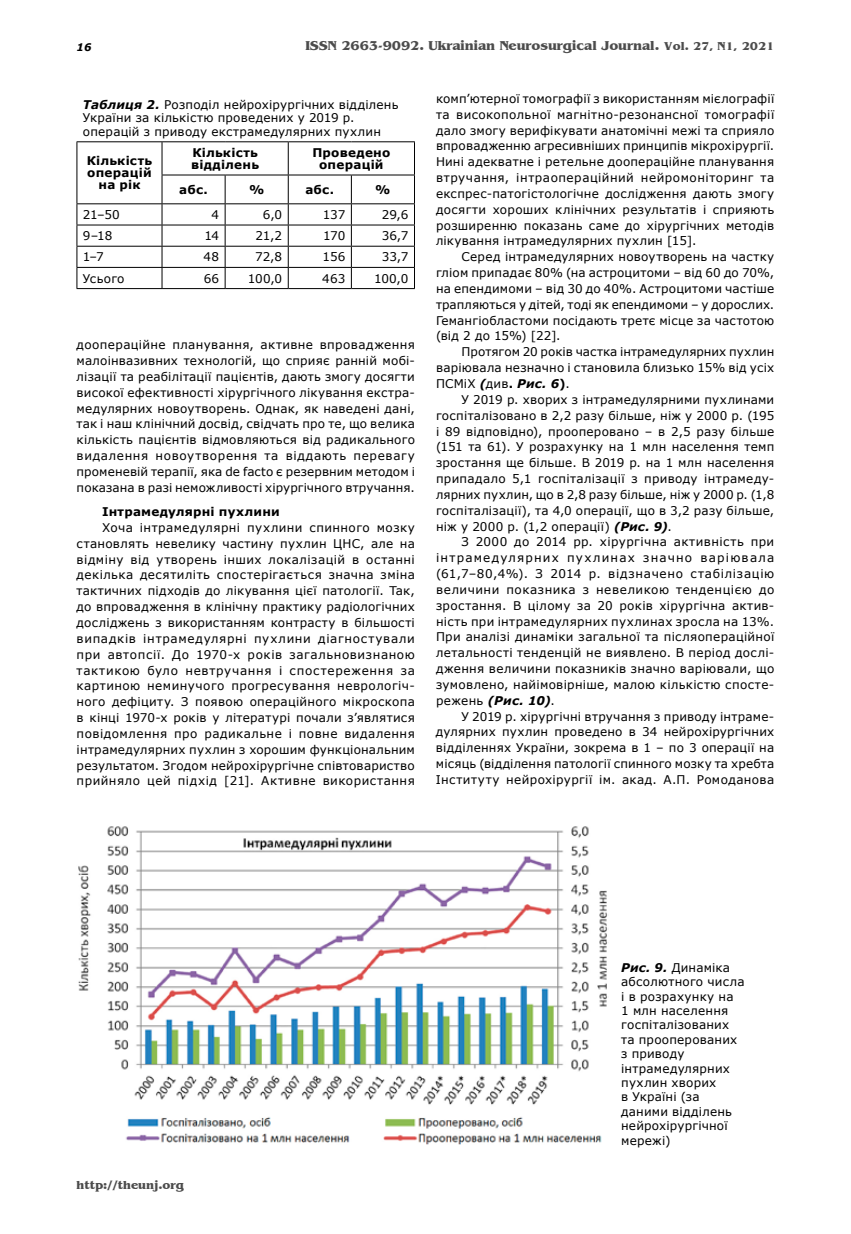
<style>
.page{position:relative;width:851px;height:1234px;background:#fff}
.page>*{position:absolute;margin:0;border:0;box-sizing:border-box;transform-origin:0 0}
.t1{font:700 13.5px "Benguiat";color:#4c4c4c}
.t2{font:12px/15.9px "Verdana";letter-spacing:.015em;color:#000;text-align:justify}
.t3{font:700 12px/12px "Verdana";letter-spacing:.02em;color:#000;text-align:center}
.t4{font:700 12px "Benguiat";color:#4c4c4c}
.t5{font:italic 700 10.5px "Verdana";color:#000}
.s1{font-size:12px}
.s2{font-weight:700;font-style:italic}
.s3{font-weight:700}
</style>
<div class="page">
<hr style="left:76px;top:141px;width:86px;height:1px;background:#000">
<hr style="left:76px;top:142px;width:1px;height:33px;background:#000">
<hr style="left:162px;top:141px;width:63px;height:1px;background:#000">
<hr style="left:162px;top:142px;width:1px;height:33px;background:#000">
<hr style="left:225px;top:141px;width:63px;height:1px;background:#000">
<hr style="left:288px;top:141px;width:63px;height:1px;background:#000">
<hr style="left:288px;top:142px;width:1px;height:33px;background:#000">
<hr style="left:351px;top:141px;width:64px;height:1px;background:#000">
<hr style="left:414px;top:142px;width:1px;height:33px;background:#000">
<hr style="left:162px;top:175px;width:63px;height:1px;background:#000">
<hr style="left:225px;top:175px;width:63px;height:1px;background:#000">
<hr style="left:288px;top:175px;width:63px;height:1px;background:#000">
<hr style="left:351px;top:175px;width:64px;height:1px;background:#000">
<hr style="left:76px;top:203px;width:86px;height:1px;background:#000">
<hr style="left:162px;top:203px;width:63px;height:1px;background:#000">
<hr style="left:225px;top:203px;width:63px;height:1px;background:#000">
<hr style="left:288px;top:203px;width:63px;height:1px;background:#000">
<hr style="left:351px;top:203px;width:64px;height:1px;background:#000">
<hr style="left:76px;top:224px;width:86px;height:1px;background:#000">
<hr style="left:162px;top:224px;width:63px;height:1px;background:#000">
<hr style="left:225px;top:224px;width:63px;height:1px;background:#000">
<hr style="left:288px;top:224px;width:63px;height:1px;background:#000">
<hr style="left:351px;top:224px;width:64px;height:1px;background:#000">
<hr style="left:76px;top:246px;width:86px;height:1px;background:#000">
<hr style="left:162px;top:246px;width:63px;height:1px;background:#000">
<hr style="left:225px;top:246px;width:63px;height:1px;background:#000">
<hr style="left:288px;top:246px;width:63px;height:1px;background:#000">
<hr style="left:351px;top:246px;width:64px;height:1px;background:#000">
<hr style="left:76px;top:267px;width:86px;height:1px;background:#000">
<svg style="left:76px;top:175px;width:1px;height:113px"></svg>
<hr style="left:162px;top:267px;width:63px;height:1px;background:#000">
<svg style="left:162px;top:175px;width:1px;height:113px"></svg>
<hr style="left:225px;top:267px;width:63px;height:1px;background:#000">
<svg style="left:225px;top:175px;width:1px;height:113px"></svg>
<hr style="left:288px;top:267px;width:63px;height:1px;background:#000">
<svg style="left:288px;top:175px;width:1px;height:113px"></svg>
<hr style="left:351px;top:267px;width:64px;height:1px;background:#000">
<svg style="left:351px;top:175px;width:1px;height:113px"></svg>
<svg style="left:414px;top:175px;width:1px;height:113px"></svg>
<hr style="left:76px;top:288px;width:86px;height:1px;background:#000">
<hr style="left:162px;top:288px;width:63px;height:1px;background:#000">
<hr style="left:225px;top:288px;width:63px;height:1px;background:#000">
<hr style="left:288px;top:288px;width:63px;height:1px;background:#000">
<hr style="left:351px;top:288px;width:64px;height:1px;background:#000">
<img style="left:78px;top:826px;width:529px;height:318px">
<p class="t5" style="left:77px;top:40px;width:16px">16</p>
<p class="t1" style="left:305px;top:38px;width:470px">ISSN 2663-9092. Ukrainian Neurosurgical Journal. <span class="s1">Vol. 27, N1, 2021</span></p>
<p class="t2" style="left:83px;top:97px;width:317px;line-height:13.5px;text-align:left"><span class="s2">Таблиця 2.</span> Розподіл нейрохірургічних відділень<br>України за кількістю проведених у 2019 р. операцій з приводу екстрамедулярних пухлин</p>
<p class="t3" style="left:87px;top:155px;width:67px">Кількість операцій на рік</p>
<p class="t3" style="left:191px;top:146px;width:70px;text-align:left">Кількість відділень</p>
<p class="t3" style="left:312px;top:146px;width:80px">Проведено операцій</p>
<p class="t3" style="left:179px;top:183px;width:30px">абс.</p>
<p class="t3" style="left:249px;top:183px;width:17px">%</p>
<p class="t3" style="left:305px;top:183px;width:30px">абс.</p>
<p class="t3" style="left:375px;top:183px;width:17px">%</p>
<p class="t2" style="left:83px;top:206px;width:38px">21‒50</p>
<p class="t2" style="left:211px;top:206px;width:9px">4</p>
<p class="t2" style="left:263px;top:206px;width:21px">6,0</p>
<p class="t2" style="left:323px;top:206px;width:24px">137</p>
<p class="t2" style="left:382px;top:206px;width:28px">29,6</p>
<p class="t2" style="left:83px;top:228px;width:31px">9‒18</p>
<p class="t2" style="left:204px;top:228px;width:16px">14</p>
<p class="t2" style="left:255px;top:228px;width:28px">21,2</p>
<p class="t2" style="left:323px;top:228px;width:24px">170</p>
<p class="t2" style="left:381px;top:228px;width:28px">36,7</p>
<p class="t2" style="left:83px;top:249px;width:22px">1‒7</p>
<p class="t2" style="left:203px;top:249px;width:17px">48</p>
<p class="t2" style="left:255px;top:249px;width:29px">72,8</p>
<p class="t2" style="left:322px;top:249px;width:24px">156</p>
<p class="t2" style="left:382px;top:249px;width:28px">33,7</p>
<p class="t2" style="left:83px;top:270px;width:43px">Усього</p>
<p class="t2" style="left:204px;top:270px;width:17px">66</p>
<p class="t2" style="left:248px;top:270px;width:36px">100,0</p>
<p class="t2" style="left:322px;top:270px;width:25px">463</p>
<p class="t2" style="left:374px;top:270px;width:36px">100,0</p>
<p class="t2" style="left:77px;top:337px;width:340px">доопераційне планування, активне впровадження малоінвазивних технологій, що сприяє ранній мобі&shy;лізації та реабілітації пацієнтів, дають змогу досягти високої ефективності хірургічного лікування екстра&shy;медулярних новоутворень. Однак, як наведені дані, так і наш клінічний досвід, свідчать про те, що велика кількість пацієнтів відмовляються від радикального видалення новоутворення та віддають перевагу променевій терапії, яка de facto є резервним методом і показана в разі неможливості хірургічного втручання.</p>
<p class="t3" style="left:102px;top:505px;width:179px">Інтрамедулярні пухлини</p>
<p class="t2" style="left:77px;top:519px;width:340px;text-indent:26px">Хоча інтрамедулярні пухлини спинного мозку становлять невелику частину пухлин ЦНС, але на відміну від утворень інших локалізацій в останні декілька десятиліть спостерігається значна зміна тактичних підходів до лікування цієї патології. Так, до впровадження в клінічну практику радіологічних досліджень з використанням контрасту в більшості випадків інтрамедулярні пухлини діагностували при автопсії. До 1970-х років загальновизнаною тактикою було невтручання і спостереження за картиною неминучого прогресування неврологіч&shy;ного дефіциту. З появою операційного мікроскопа в кінці 1970-х років у літературі почали з’являтися повідомлення про радикальне і повне видалення інтрамедулярних пухлин з хорошим функціональним результатом. Згодом нейрохірургічне співтовариство прийняло цей підхід [21]. Активне використання</p>
<p class="t2" style="left:436px;top:90px;width:340px">комп’ютерної томографії з використанням мієлографії та високопольної магнітно-резонансної томографії дало змогу верифікувати анатомічні межі та сприяло впровадженню агресивніших принципів мікрохірургії.<br>Нині адекватне і ретельне доопераційне планування втручання, інтраопераційний нейромоніторинг та експрес-патогістологічне дослідження дають змогу досягти хороших клінічних результатів і сприяють розширенню показань саме до хірургічних методів лікування інтрамедулярних пухлин [15].</p>
<p class="t2" style="left:436px;top:249px;width:340px;text-indent:26px">Серед інтрамедулярних новоутворень на частку гліом припадає 80% (на астроцитоми ‒ від 60 до 70%, на епендимоми ‒ від 30 до 40%. Астроцитоми частіше трапляються у дітей, тоді як епендимоми – у дорослих.<br>Гемангіобластоми посідають третє місце за частотою (від 2 до 15%) [22].</p>
<p class="t2" style="left:436px;top:344px;width:340px;text-indent:26px">Протягом 20 років частка інтрамедулярних пухлин варіювала незначно і становила близько 15% від усіх ПСМіХ <span class="s2">(</span>див<span class="s3">.</span> <span class="s2">Рис. 6</span><span class="s3">)</span>.</p>
<p class="t2" style="left:436px;top:391px;width:340px;text-indent:25px">У 2019 р. хворих з інтрамедулярними пухлинами госпіталізовано в 2,2 разу більше, ніж у 2000 р. (195 і 89 відповідно), прооперовано ‒ в 2,5 разу більше (151 та 61). У розрахунку на 1 млн населення темп зростання ще більше. В 2019 р. на 1 млн населення припадало 5,1 госпіталізації з приводу інтрамеду&shy;лярних пухлин, що в 2,8 разу більше, ніж у 2000 р. (1,8 госпіталізації), та 4,0 операції, що в 3,2 разу більше, ніж у 2000 р. (1,2 операції) <span class="s2">(Рис. 9)</span>.</p>
<p class="t2" style="left:436px;top:534px;width:340px;text-indent:26px">З 2000 до 2014 рр. хірургічна активність при інтрамедулярних пухлинах значно варіювала (61,7‒80,4%). З 2014 р. відзначено стабілізацію величини показника з невеликою тенденцією до зростання. В цілому за 20 років хірургічна актив&shy;ність при інтрамедулярних пухлинах зросла на 13%.<br>При аналізі динаміки загальної та післяопераційної летальності тенденцій не виявлено. В період дослі&shy;дження величини показників значно варіювали, що зумовлено, найімовірніше, малою кількістю спосте&shy;режень <span class="s2">(Рис. 10)</span>.</p>
<p class="t2" style="left:436px;top:708px;width:340px;text-indent:26px">У 2019 р. хірургічні втручання з приводу інтраме&shy;дулярних пухлин проведено в 34 нейрохірургічних відділеннях України, зокрема в 1 ‒ по 3 операції на місяць (відділення патології спинного мозку та хребта Інституту нейрохірургії ім. акад. А.П. Ромоданова</p>
<p class="t4" style="left:77px;top:1178px;width:109px">http://theunj.org</p>
<p class="t2" style="left:621px;top:959px;width:125px;line-height:14.4px;text-align:left"><span class="s2">Рис. 9.</span> Динаміка абсолютного числа і в розрахунку на<br>1 млн населення госпіталізованих та прооперованих з приводу інтрамедулярних пухлин хворих<br>в Україні (за даними відділень нейрохірургічної мережі)</p>
</div>
